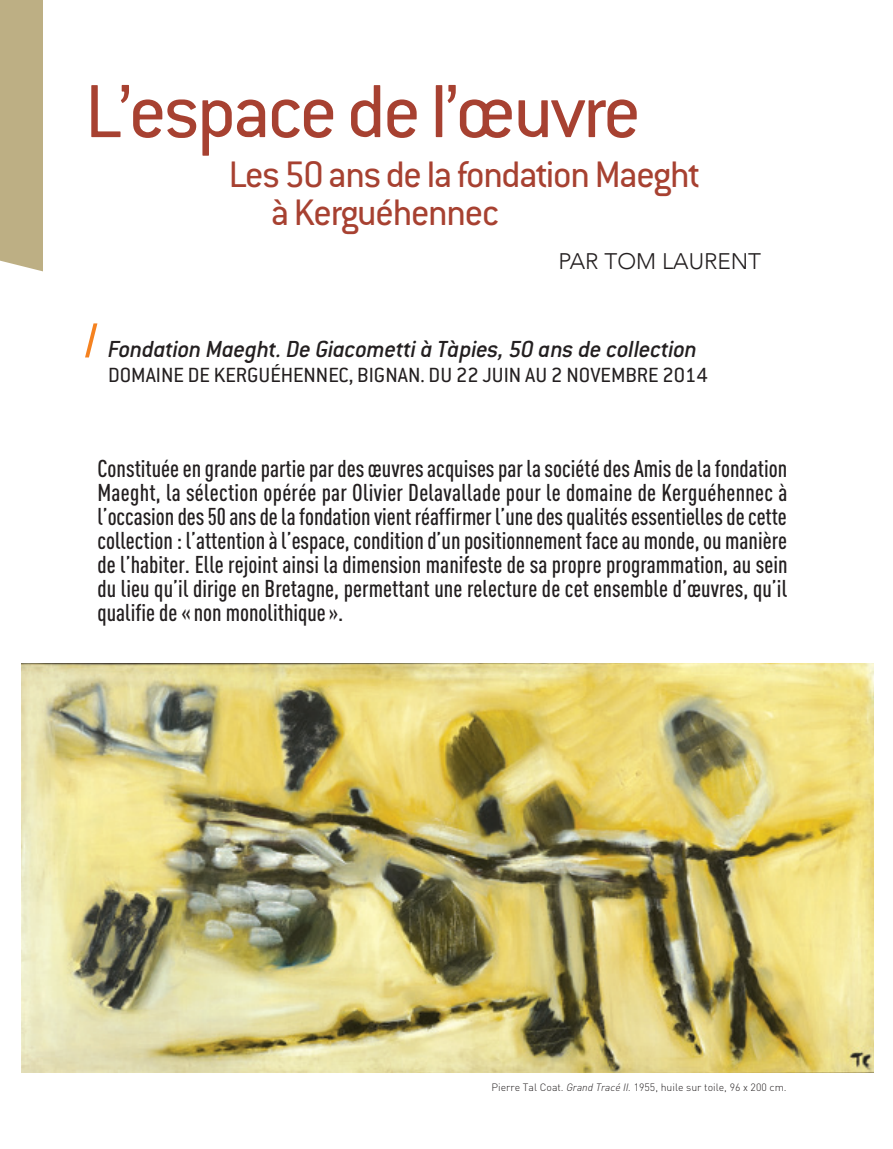
<style>
.page{position:relative;width:893px;height:1149px;background:#fff}
.page>*{position:absolute;margin:0;border:0;box-sizing:border-box;transform-origin:0 0}
.t1{font:82.5px "Conduit ITC";letter-spacing:-.03em;color:#a74131}
.t2{font:40.5px/37.5px "Conduit ITC";letter-spacing:-.03em;color:#a74131}
.t3{font:italic 500 25.5px "Conduit ITC";letter-spacing:-.015em;color:#231f20}
.t4{font:500 24px/24px "DIN Cond";color:#231f20;text-align:justify}
.t5{font:22.5px "Conduit ITC";color:#231f20}
.t6{font:300 22.5px "Avenir";color:#231f20}
.t7{font:300 10.5px "DIN";color:#231f20}
.s1{font-style:italic}
</style>
<div class="page">
<div style="left:0;top:0;width:42px;height:277px;background:#bdaf84"></div>
<svg style="left:0;top:255px;width:43px;height:22px"></svg>
<img style="left:21px;top:663px;width:853px;height:408px">
<svg style="left:85px;top:323px;width:12px;height:34px"></svg>
<h1 class="t1" style="left:85px;top:61px;width:557px">L’espace de l’œuvre</h1>
<h2 class="t2" style="left:271px;top:155px;width:429px;text-indent:-43px">Les 50 ans de la fondation Maeght à Kerguéhennec</h2>
<p class="t6" style="left:559px;top:248px;width:204px">PAR TOM LAURENT</p>
<p class="t3" style="left:108px;top:333px;width:591px">Fondation Maeght. De Giacometti à Tàpies, 50 ans de collection</p>
<p class="t5" style="left:108px;top:361px;width:197px">Domaine de Kerguéhennec</p>
<p class="t5" style="left:349px;top:361px;width:230px">, Bignan. Du 22 juin au 2 novemb</p>
<p class="t5" style="left:637px;top:361px;width:72px">re 2014</p>
<p class="t4" style="left:97px;top:455px;width:692px">Constituée en grande partie par des œuvres acquises par la société des Amis de la fondation Maeght, la sélection opérée par Olivier Delavallade pour le domaine de Kerguéhennec à l’occasion des 50 ans de la fondation vient réaffirmer l’une des qualités essentielles de cette collection : l’attention à l’espace, condition d’un positionnement face au monde, ou manière de l’habiter. Elle rejoint ainsi la dimension manifeste de sa propre programmation, au sein du lieu qu’il dirige en Bretagne, permettant une relecture de cet ensemble d’œuvres, qu’il qualifie de «non monolithique».</p>
<p class="t7" style="left:491px;top:1079px;width:297px">Pierre Tal Coat. <span class="s1">Grand Tracé II.</span> 1955, huile sur toile, 96 x 200 cm.</p>
</div>
